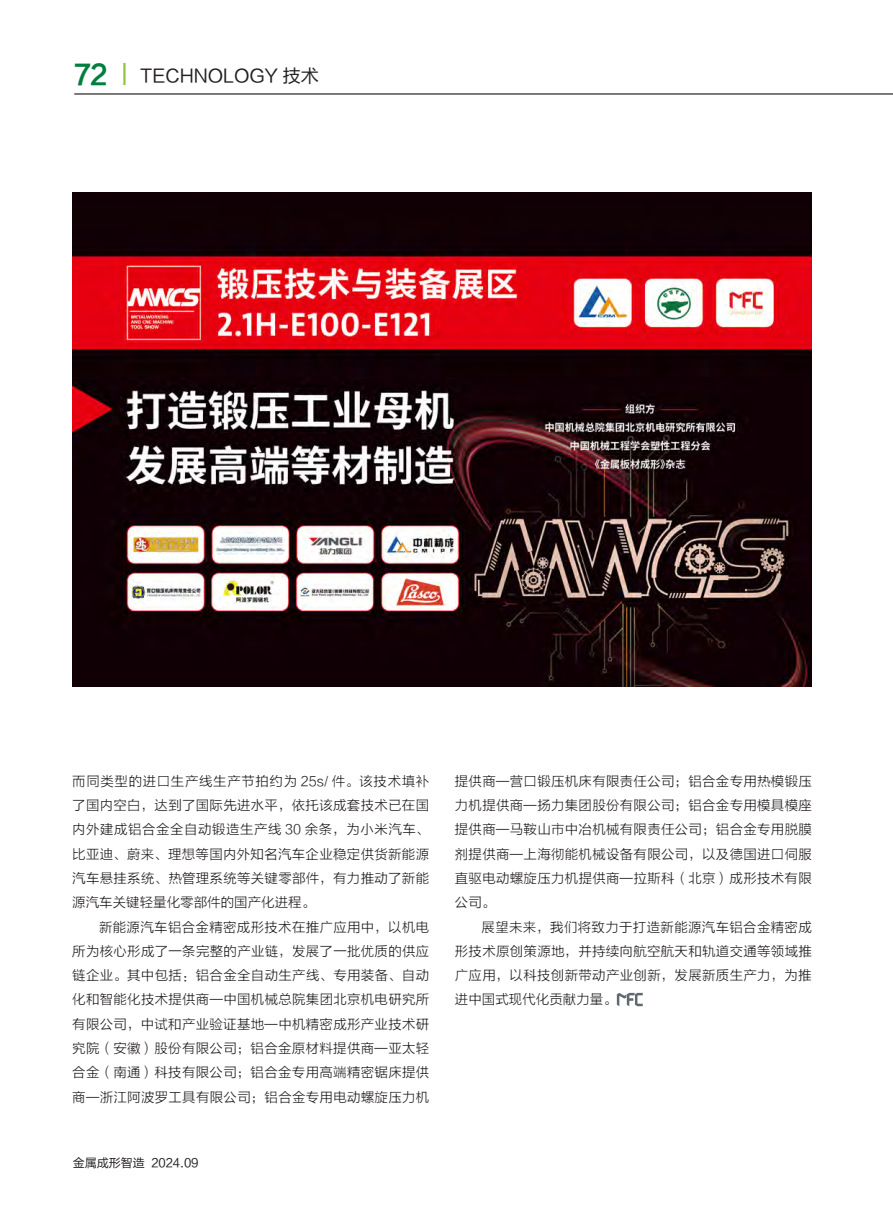
<style>
.page{position:relative;width:893px;height:1212px;background:#fff}
.page>*{position:absolute;margin:0;border:0;box-sizing:border-box;transform-origin:0 0}
.t1{font:18px "FZLTHK GBK1 0";color:#231f20}
.mfc内文_细黑{font:13.5px/24.3px "FZLTXHK";letter-spacing:.02em;color:#231f20;text-align:justify}
.t2{font:12px "FZLTHK GBK1 0";color:#231f20}
.s1{font-family:"FZLTCHJW GB1 0";font-size:27px;color:#007e3d}
</style>
<div class="page">
<hr style="left:74px;top:93px;width:819px;height:2px;background:#231f20">
<hr style="left:123px;top:63px;width:3px;height:22px;background:#92c73d">
<svg style="left:617px;top:993px;width:26px;height:13px"></svg>
<img style="left:72px;top:193px;width:740px;height:493px">
<h1 class="t1" style="left:74px;top:66px;width:247px"><span class="s1">72</span> TECHNOLOGY 技术</h1>
<p class="mfc内文_细黑" style="left:72px;top:769px;width:359px">而同类型的进口生产线生产节拍约为 25s/ 件。该技术填补了国内空白，达到了国际先进水平，依托该成套技术已在国内外建成铝合金全自动锻造生产线 30 余条，为小米汽车、比亚迪、蔚来、理想等国内外知名汽车企业稳定供货新能源汽车悬挂系统、热管理系统等关键零部件，有力推动了新能源汽车关键轻量化零部件的国产化进程。</p>
<p class="mfc内文_细黑" style="left:72px;top:915px;width:359px;text-indent:27px">新能源汽车铝合金精密成形技术在推广应用中，以机电所为核心形成了一条完整的产业链，发展了一批优质的供应链企业。其中包括：铝合金全自动生产线、专用装备、自动化和智能化技术提供商—中国机械总院集团北京机电研究所有限公司，中试和产业验证基地—中机精密成形产业技术研究院（安徽）股份有限公司；铝合金原材料提供商—亚太轻合金（南通）科技有限公司；铝合金专用高端精密锯床提供商—浙江阿波罗工具有限公司；铝合金专用电动螺旋压力机</p>
<p class="t2" style="left:73px;top:1156px;width:127px">金属成形智造 2024.09</p>
<p class="mfc内文_细黑" style="left:455px;top:769px;width:359px">提供商—营口锻压机床有限责任公司；铝合金专用热模锻压力机提供商—扬力集团股份有限公司；铝合金专用模具模座提供商—马鞍山市中冶机械有限责任公司；铝合金专用脱膜剂提供商—上海彻能机械设备有限公司，以及德国进口伺服直驱电动螺旋压力机提供商—拉斯科（北京）成形技术有限公司。</p>
<p class="mfc内文_细黑" style="left:455px;top:915px;width:359px;text-indent:27px">展望未来，我们将致力于打造新能源汽车铝合金精密成形技术原创策源地，并持续向航空航天和轨道交通等领域推广应用，以科技创新带动产业创新，发展新质生产力，为推进中国式现代化贡献力量。</p>
</div>
